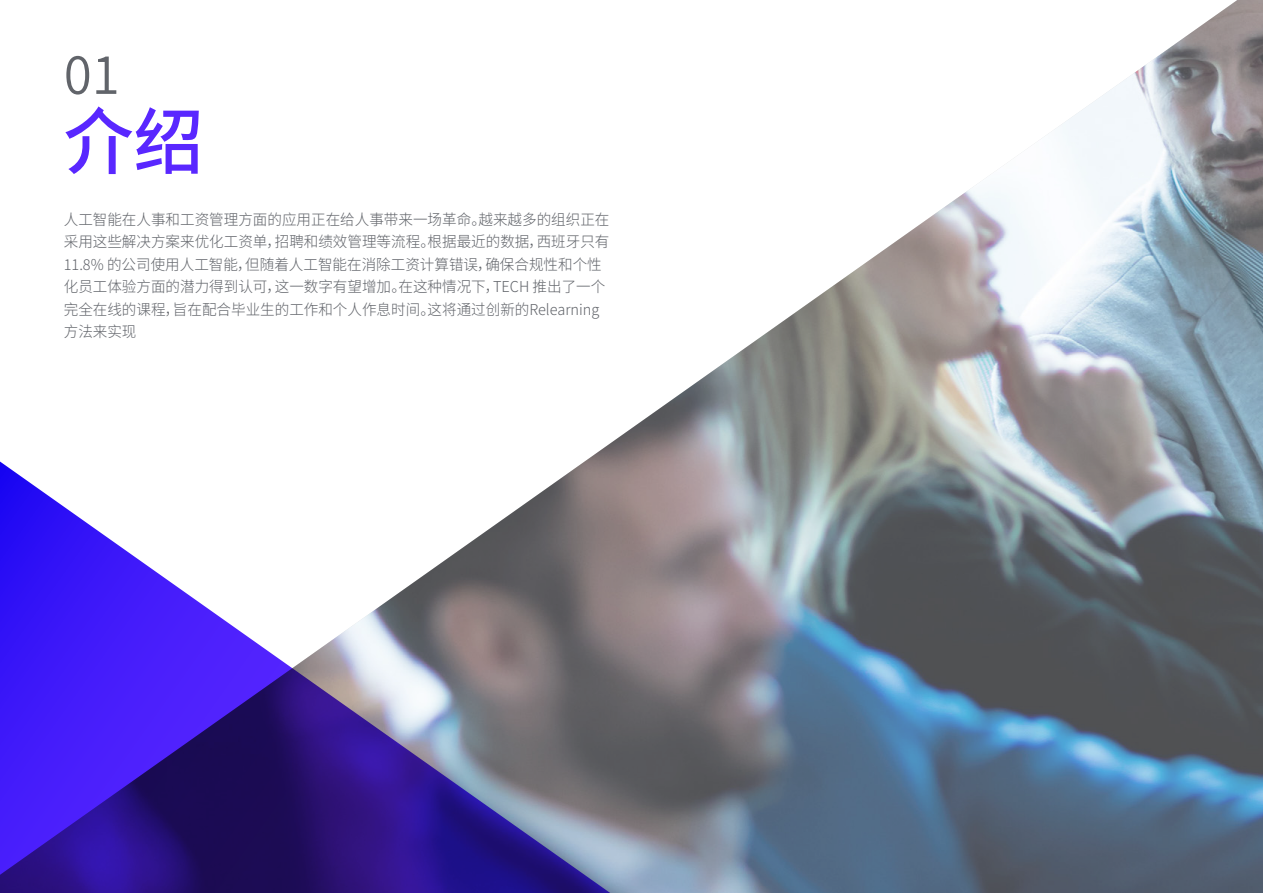
<style>
.page{position:relative;width:1263px;height:893px;background:#fff}
.page>*{position:absolute;margin:0;border:0;box-sizing:border-box;transform-origin:0 0}
.t1{font:500 72px "Source Han Sans CN";color:#5927ff}
.t2{font:52.5px "Source Han Sans CN";color:#61646a}
.t3{font:300 15px/22.5px "Source Han Sans CN";color:#61646a}
</style>
<div class="page">
<img style="left:606px;top:0;width:657px;height:893px">
<svg style="left:0;top:446px;width:640px;height:447px"></svg>
<h2 class="t2" style="left:64px;top:45px;width:57px">01</h2>
<h1 class="t1" style="left:64px;top:101px;width:141px">介绍</h1>
<p class="t3" style="left:64px;top:208px;width:547px">人工智能在人事和工资管理方面的应用正在给人事带来一场革命。越来越多的组织正在采用这些解决方案来优化工资单，招聘和绩效管理等流程。根据最近的数据，西班牙只有11.8% 的公司使用人工智能，但随着人工智能在消除工资计算错误，确保合规性和个性化员工体验方面的潜力得到认可，这一数字有望增加。在这种情况下，TECH 推出了一个完全在线的课程，旨在配合毕业生的工作和个人作息时间。这将通过创新的Relearning方法来实现</p>
</div>
